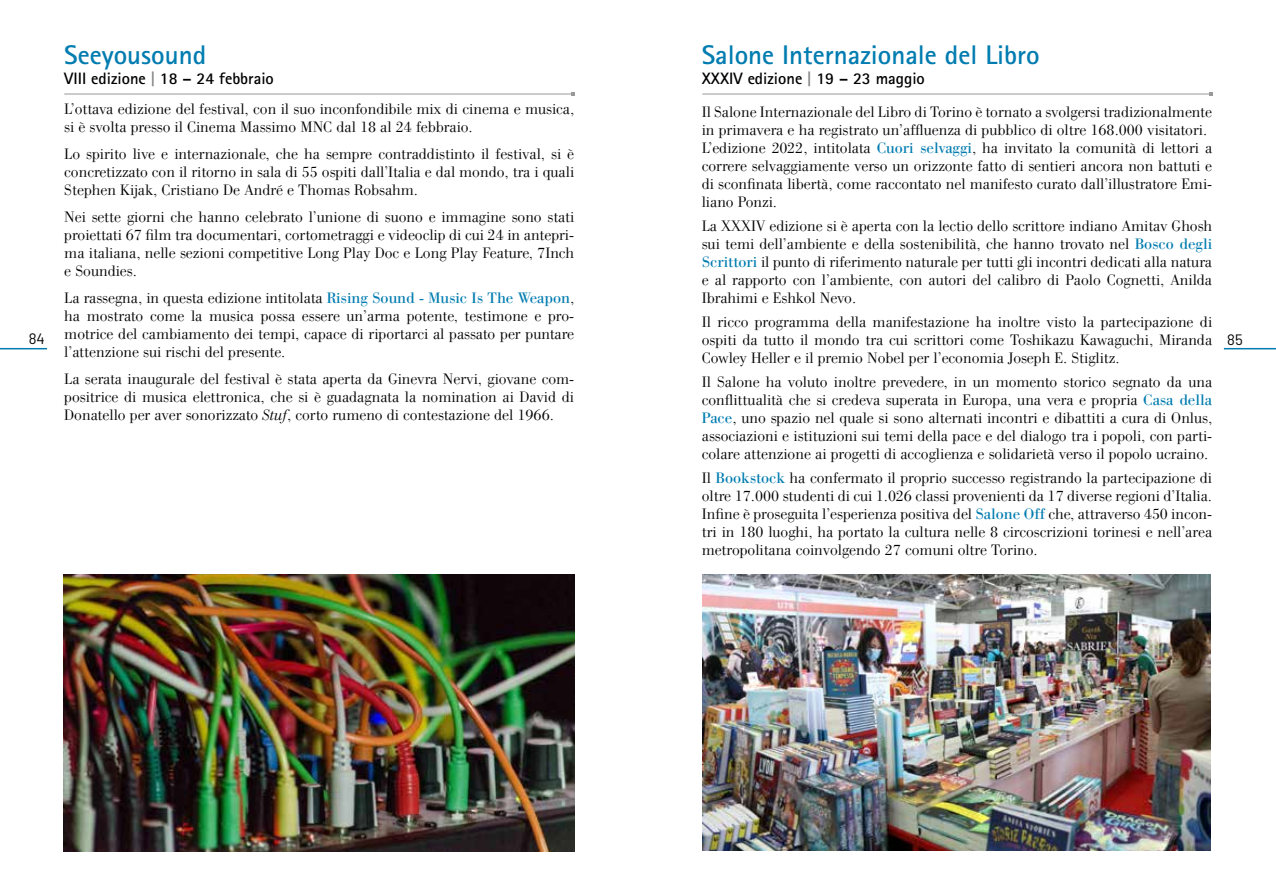
<style>
.page{position:relative;width:1276px;height:893px;background:#fff}
.page>*{position:absolute;margin:0;border:0;box-sizing:border-box;transform-origin:0 0}
.t1{font:700 27px "Rotis Sans Serif";color:#007cb0}
.t2{font:700 16.5px "Rotis Sans Serif";color:#000}
.t3{font:300 15px/18px "WTC Our Bodoni";color:#000;text-align:justify}
.t4{font:15px "Barlow";color:#000}
.s1{color:#878787}
.s2{font-weight:400;color:#007cb0}
.s3{font-style:italic}
</style>
<div class="page">
<hr style="left:0;top:348px;width:47px;height:1px;background:#007cb0">
<hr style="left:1224px;top:348px;width:52px;height:1px;background:#007cb0">
<img style="left:702px;top:574px;width:509px;height:276px">
<hr style="left:64px;top:94px;width:509px;height:1px;background:#999">
<hr style="left:702px;top:94px;width:508px;height:1px;background:#999">
<img style="left:64px;top:574px;width:510px;height:278px">
<h1 class="t1" style="left:64px;top:38px;width:143px">Seeyousound</h1>
<p class="t2" style="left:64px;top:68px;width:211px">VIII edizione <span class="s1">|</span> 18 – 24 febbraio</p>
<p class="t3" style="left:64px;top:100px;width:511px">L’ottava edizione del festival, con il suo inconfondibile mix di cinema e musica, si è svolta presso il Cinema Massimo MNC dal 18 al 24 febbraio.</p>
<p class="t3" style="left:64px;top:145px;width:511px">Lo spirito live e internazionale, che ha sempre contraddistinto il festival, si è concretizzato con il ritorno in sala di 55 ospiti dall’Italia e dal mondo, tra i quali Stephen Kijak, Cristiano De André e Thomas Robsahm.</p>
<p class="t3" style="left:64px;top:208px;width:511px">Nei sette giorni che hanno celebrato l’unione di suono e immagine sono stati proiettati 67 film tra documentari, cortometraggi e videoclip di cui 24 in antepri&shy;ma italiana, nelle sezioni competitive Long Play Doc e Long Play Feature, 7Inch e Soundies.</p>
<p class="t3" style="left:64px;top:289px;width:511px">La rassegna, in questa edizione intitolata <span class="s2">Rising Sound - Music Is The Weapon</span>, ha mostrato come la musica possa essere un’arma potente, testimone e pro&shy;motrice del cambiamento dei tempi, capace di riportarci al passato per puntare l’attenzione sui rischi del presente.</p>
<p class="t3" style="left:64px;top:370px;width:511px">La serata inaugurale del festival è stata aperta da Ginevra Nervi, giovane com&shy;positrice di musica elettronica, che si è guadagnata la nomination ai David di Donatello per aver sonorizzato <span class="s3">Stuf</span>, corto rumeno di contestazione del 1966.</p>
<h1 class="t1" style="left:702px;top:38px;width:339px">Salone Internazionale del Libro</h1>
<p class="t2" style="left:702px;top:68px;width:225px">XXXIV edizione <span class="s1">|</span> 19 – 23 maggio</p>
<p class="t3" style="left:702px;top:103px;width:512px;text-align:left">Il Salone Internazionale del Libro di Torino è tornato a svolgersi tradizionalmente in primavera e ha registrato un’affluenza di pubblico di oltre 168.000 visitatori.<br>L’edizione 2022, intitolata <span class="s2">Cuori selvaggi</span>, ha invitato la comunità di lettori a correre selvaggiamente verso un orizzonte fatto di sentieri ancora non battuti e di sconfinata libertà, come raccontato nel manifesto curato dall’illustratore Emi&shy;liano Ponzi.</p>
<p class="t3" style="left:702px;top:217px;width:512px">La XXXIV edizione si è aperta con la lectio dello scrittore indiano Amitav Ghosh sui temi dell’ambiente e della sostenibilità, che hanno trovato nel <span class="s2">Bosco degli Scrittori</span> il punto di riferimento naturale per tutti gli incontri dedicati alla natura e al rapporto con l’ambiente, con autori del calibro di Paolo Cognetti, Anilda Ibrahimi e Eshkol Nevo.</p>
<p class="t3" style="left:702px;top:313px;width:512px">Il ricco programma della manifestazione ha inoltre visto la partecipazione di ospiti da tutto il mondo tra cui scrittori come Toshikazu Kawaguchi, Miranda Cowley Heller e il premio Nobel per l’economia Joseph E. Stiglitz.</p>
<p class="t3" style="left:702px;top:373px;width:512px">Il Salone ha voluto inoltre prevedere, in un momento storico segnato da una conflittualità che si credeva superata in Europa, una vera e propria <span class="s2">Casa della Pace</span>, uno spazio nel quale si sono alternati incontri e dibattiti a cura di Onlus, associazioni e istituzioni sui temi della pace e del dialogo tra i popoli, con parti&shy;colare attenzione ai progetti di accoglienza e solidarietà verso il popolo ucraino.</p>
<p class="t3" style="left:702px;top:469px;width:512px">Il <span class="s2">Bookstock</span> ha confermato il proprio successo registrando la partecipazione di oltre 17.000 studenti di cui 1.026 classi provenienti da 17 diverse regioni d’Italia.<br>Infine è proseguita l’esperienza positiva del <span class="s2">Salone Off</span> che, attraverso 450 incon&shy;tri in 180 luoghi, ha portato la cultura nelle 8 circoscrizioni torinesi e nell’area metropolitana coinvolgendo 27 comuni oltre Torino.</p>
<p class="t4" style="left:29px;top:330px;width:18px">84</p>
<p class="t4" style="left:1227px;top:330px;width:17px">85</p>
</div>
